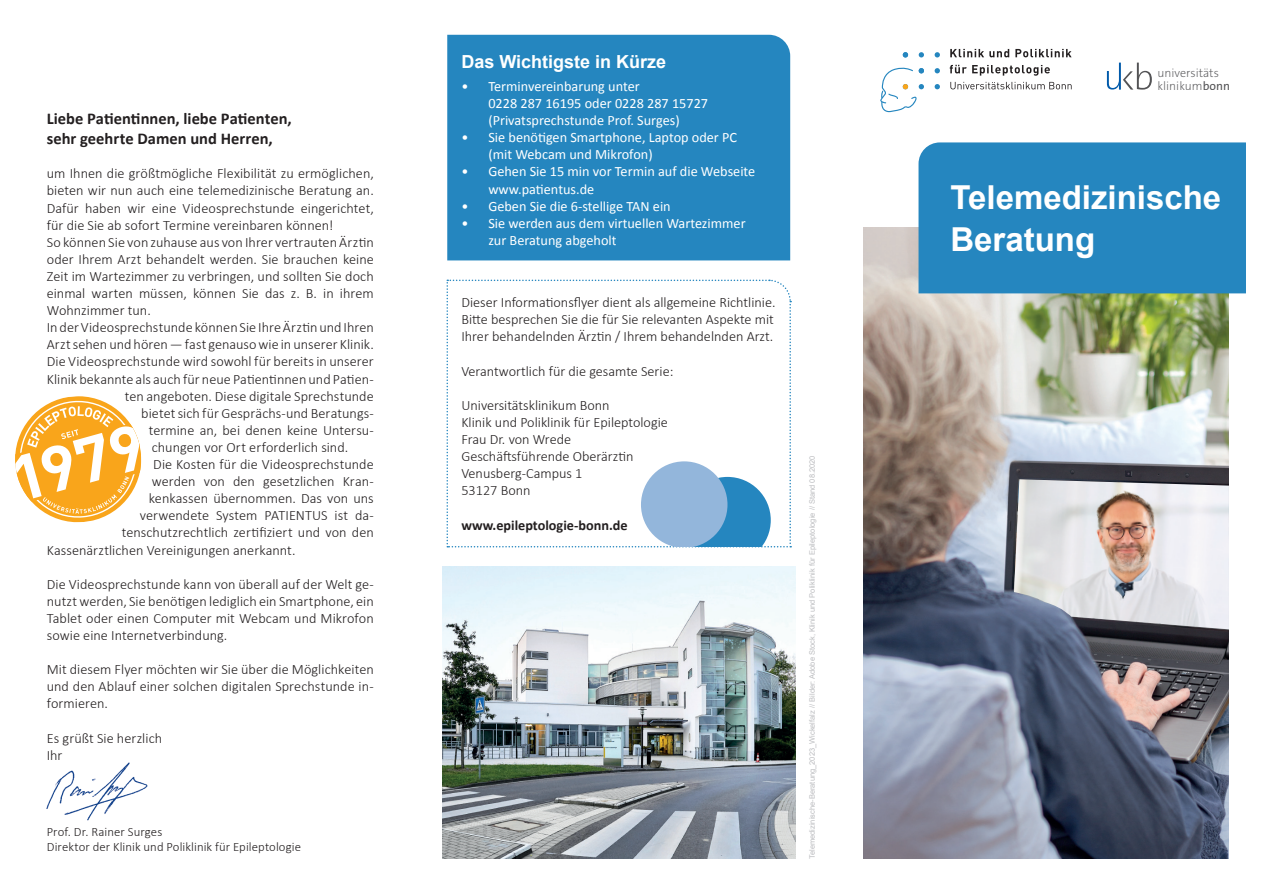
<style>
.page{position:relative;width:1263px;height:893px;background:#fff}
.page>*{position:absolute;margin:0;border:0;box-sizing:border-box;transform-origin:0 0}
.t1{font:700 33px/42px "Arial";color:#fff}
.t2{font:700 18px "Arial";color:#fff}
.t3{font:700 16.5px/19.8px "Calibri";color:#231f20}
.t4{font:300 14.25px/17.1px "Calibri";color:#231f20;text-align:justify}
.t5{font:14.25px/17.1px "Calibri";color:#fff}
.t6{font:700 14.25px "Calibri";color:#231f20}
.t7{font:300 12.75px/15.3px "Calibri";letter-spacing:.005em;color:#231f20}
.t8{font:200 12.15px "The Sans Os F";color:#535355}
.t9{font:7.5px "Arial";color:#bcbdc0}
.s1{font-weight:400}
</style>
<div class="page">
<img style="left:863px;top:227px;width:366px;height:632px">
<svg style="left:935px;top:52px;width:5px;height:5px"></svg>
<svg style="left:919px;top:52px;width:5px;height:5px"></svg>
<svg style="left:935px;top:68px;width:5px;height:5px"></svg>
<svg style="left:935px;top:84px;width:5px;height:5px"></svg>
<svg style="left:903px;top:52px;width:5px;height:5px"></svg>
<svg style="left:880px;top:67px;width:44px;height:45px"></svg>
<svg style="left:950px;top:49px;width:59px;height:8px"></svg>
<svg style="left:1015px;top:49px;width:56px;height:8px"></svg>
<svg style="left:950px;top:65px;width:100px;height:11px"></svg>
<svg style="left:950px;top:82px;width:121px;height:7px"></svg>
<div style="left:918px;top:142px;width:328px;height:151px;background:#2586bf"></div>
<svg style="left:1107px;top:63px;width:45px;height:27px"></svg>
<img style="left:47px;top:763px;width:101px;height:58px">
<svg style="left:15px;top:396px;width:127px;height:127px"></svg>
<img style="left:1014px;top:479px;width:215px;height:150px">
<div style="left:447px;top:35px;width:343px;height:225px;background:#2586bf"></div>
<svg style="left:446px;top:279px;width:346px;height:268px"></svg>
<img style="left:442px;top:567px;width:353px;height:292px">
<p class="t3" style="left:47px;top:108px;width:246px">Liebe Patientinnen, liebe Patienten, sehr geehrte Damen und Herren,</p>
<p class="t4" style="left:47px;top:165px;width:329px">um Ihnen die größtmögliche Flexibilität zu ermöglichen,</p>
<p class="t4" style="left:47px;top:182px;width:329px">bieten wir nun auch eine telemedizinische Beratung an.</p>
<p class="t4" style="left:47px;top:199px;width:329px">Dafür haben wir eine Videosprechstunde eingerichtet,</p>
<p class="t4" style="left:47px;top:216px;width:288px">für die Sie ab sofort Termine vereinbaren können!</p>
<p class="t4" style="left:47px;top:233px;width:329px">So können Sie von zuhause aus von Ihrer vertrauten Ärztin</p>
<p class="t4" style="left:47px;top:250px;width:329px">oder Ihrem Arzt behandelt werden. Sie brauchen keine</p>
<p class="t4" style="left:47px;top:267px;width:329px">Zeit im Wartezimmer zu verbringen, und sollten Sie doch</p>
<p class="t4" style="left:47px;top:285px;width:328px">einmal warten müssen, können Sie das z. B. in ihrem</p>
<p class="t4" style="left:47px;top:302px;width:106px">Wohnzimmer tun.</p>
<p class="t4" style="left:47px;top:319px;width:329px">In der Videosprechstunde können Sie Ihre Ärztin und Ihren</p>
<p class="t4" style="left:47px;top:336px;width:329px">Arzt sehen und hören — fast genauso wie in unserer Klinik.</p>
<p class="t4" style="left:47px;top:353px;width:329px">Die Videosprechstunde wird sowohl für bereits in unserer</p>
<p class="t4" style="left:47px;top:370px;width:328px">Klinik bekannte als auch für neue Patientinnen und Patien-</p>
<p class="t4" style="left:125px;top:387px;width:250px">ten angeboten. Diese digitale Sprechstunde</p>
<p class="t4" style="left:141px;top:404px;width:234px">bietet sich für Gesprächs-und Beratungs-</p>
<p class="t4" style="left:149px;top:421px;width:226px">termine an, bei denen keine Untersu-</p>
<p class="t4" style="left:152px;top:438px;width:198px">chungen vor Ort erforderlich sind.</p>
<p class="t4" style="left:153px;top:456px;width:222px">Die Kosten für die Videosprechstunde</p>
<p class="t4" style="left:152px;top:473px;width:224px">werden von den gesetzlichen Kran-</p>
<p class="t4" style="left:149px;top:490px;width:227px">kenkassen übernommen. Das von uns</p>
<p class="t4" style="left:140px;top:507px;width:235px">verwendete System PATIENTUS ist da-</p>
<p class="t4" style="left:122px;top:524px;width:254px">tenschutzrechtlich zertifiziert und von den</p>
<p class="t4" style="left:47px;top:541px;width:250px">Kassenärztlichen Vereinigungen anerkannt.</p>
<p class="t4" style="left:47px;top:575px;width:329px">Die Videosprechstunde kann von überall auf der Welt ge&shy;nutzt werden, Sie benötigen lediglich ein Smartphone, ein Tablet oder einen Computer mit Webcam und Mikrofon sowie eine Internetverbindung.</p>
<p class="t4" style="left:47px;top:661px;width:328px">Mit diesem Flyer möchten wir Sie über die Möglichkeiten und den Ablauf einer solchen digitalen Sprechstunde in&shy;formieren.</p>
<p class="t4" style="left:47px;top:729px;width:117px">Es grüßt Sie herzlich<br>Ihr</p>
<p class="t7" style="left:47px;top:824px;width:256px">Prof. Dr. Rainer Surges<br>Direktor der Klinik und Poliklinik für Epileptologie</p>
<p class="t2" style="left:461px;top:50px;width:206px">Das Wichtigste in Kürze</p>
<p class="t5" style="left:488px;top:77px;width:221px;text-indent:-27px">• Terminvereinbarung unter<br>0228 287 16195 oder 0228 287 15727 (Privatsprechstunde Prof. Surges)</p>
<p class="t5" style="left:488px;top:129px;width:250px;text-indent:-27px">• Sie benötigen Smartphone, Laptop oder PC (mit Webcam und Mikrofon)</p>
<p class="t5" style="left:488px;top:163px;width:268px;text-indent:-27px">• Gehen Sie 15 min vor Termin auf die Webseite www.patientus.de</p>
<p class="t5" style="left:461px;top:197px;width:211px">• Geben Sie die 6-stellige TAN ein</p>
<p class="t5" style="left:488px;top:214px;width:259px;text-indent:-27px">• Sie werden aus dem virtuellen Wartezimmer zur Beratung abgeholt</p>
<p class="t4" style="left:461px;top:294px;width:316px">Dieser Informationsflyer dient als allgemeine Richtlinie.<br>Bitte besprechen Sie die für Sie relevanten Aspekte mit Ihrer behandelnden Ärztin / Ihrem behandelnden Arzt.</p>
<p class="t4" style="left:461px;top:362px;width:214px">Verantwortlich für die gesamte Serie:</p>
<p class="t4" style="left:461px;top:396px;width:208px;text-align:left">Universitätsklinikum Bonn<br>Klinik und Poliklinik für Epileptologie<br>Frau Dr. von Wrede<br>Geschäftsführende Oberärztin<br>Venusberg-Campus 1<br>53127 Bonn</p>
<p class="t6" style="left:461px;top:515px;width:168px">www.epileptologie-bonn.de</p>
<p class="t9" style="left:807px;top:859px;width:405px;rotate:-90deg">Telemedizinische-Beratung_2023_Wickelfalz // Bilder: Adobe Stock, Klinik und Poliklinik für Epileptologie // Stand 08.2020</p>
<p class="t8" style="left:1157px;top:65px;width:63px">universitäts</p>
<p class="t8" style="left:1157px;top:78px;width:74px">klinikum<span class="s1">bonn</span></p>
<h1 class="t1" style="left:950px;top:177px;width:272px">Telemedizinische<br>Beratung</h1>
</div>
